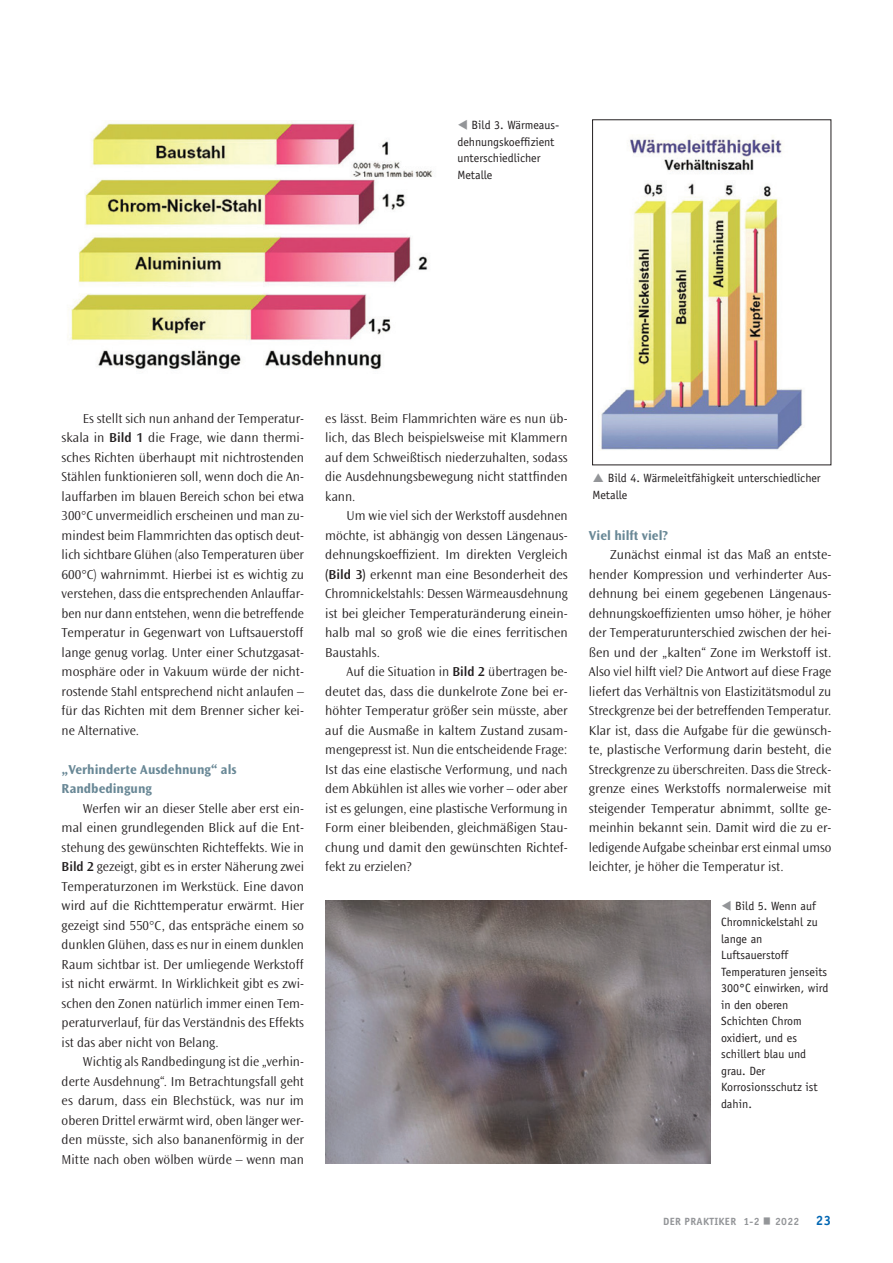
<style>
.page{position:relative;width:893px;height:1263px;background:#fff}
.page>*{position:absolute;margin:0;border:0;box-sizing:border-box;transform-origin:0 0}
.t1{font:700 69.3px "Ocean Sans Std";color:#939598;scale:.39 1}
.t2{font:300 13.5px/19.5px "Ocean Sans Std";color:#231f20;text-align:justify}
.t3{font:700 13.5px/19.5px "Ocean Sans Std";color:#698896}
.t4{font:700 13.5px "Officina Sans";color:#0166b3}
.t5{font:12px/16.5px "Officina Sans Std";color:#231f20}
.t6{font:700 10.5px "Officina Sans";letter-spacing:.03em;color:#939598}
.s1{color:#939598}
.s2{font-weight:600}
</style>
<div class="page">
<img style="left:67px;top:121px;width:366px;height:249px">
<img style="left:599px;top:139px;width:204px;height:311px">
<div style="left:592px;top:119px;width:239px;height:346px;border:1px solid #231f20"></div>
<img style="left:325px;top:901px;width:385px;height:263px">
<p class="t5" style="left:458px;top:117px;width:103px"><span class="s1">▼</span> Bild 3. Wärmeaus&shy;dehnungskoeffizient unterschiedlicher<br>Metalle</p>
<p class="t2" style="left:62px;top:409px;width:244px;text-indent:21px">Es stellt sich nun anhand der Temperatur&shy;skala in <span class="s2">Bild 1</span> die Frage, wie dann thermi&shy;sches Richten überhaupt mit nichtrostenden Stählen funktionieren soll, wenn doch die An&shy;lauffarben im blauen Bereich schon bei etwa 300°C unvermeidlich erscheinen und man zu&shy;mindest beim Flammrichten das optisch deut&shy;lich sichtbare Glühen (also Temperaturen über 600°C) wahrnimmt. Hierbei ist es wichtig zu verstehen, dass die entsprechenden Anlauffar&shy;ben nur dann entstehen, wenn die betreffende Temperatur in Gegenwart von Luftsauerstoff lange genug vorlag. Unter einer Schutzgasat&shy;mosphäre oder in Vakuum würde der nicht&shy;rostende Stahl entsprechend nicht anlaufen – für das Richten mit dem Brenner sicher kei&shy;ne Alternative.</p>
<p class="t3" style="left:62px;top:759px;width:176px">„Verhinderte Ausdehnung“ als<br>Randbedingung</p>
<p class="t2" style="left:62px;top:799px;width:244px;text-indent:21px">Werfen wir an dieser Stelle aber erst ein&shy;mal einen grundlegenden Blick auf die Ent&shy;stehung des gewünschten Richteffekts. Wie in <span class="s2">Bild 2</span> gezeigt, gibt es in erster Näherung zwei Temperaturzonen im Werkstück. Eine davon wird auf die Richttemperatur erwärmt. Hier gezeigt sind 550°C, das entspräche einem so dunklen Glühen, dass es nur in einem dunklen Raum sichtbar ist. Der umliegende Werkstoff ist nicht erwärmt. In Wirklichkeit gibt es zwi&shy;schen den Zonen natürlich immer einen Tem&shy;peraturverlauf, für das Verständnis des Effekts ist das aber nicht von Belang.</p>
<p class="t2" style="left:62px;top:1052px;width:244px;text-indent:21px">Wichtig als Randbedingung ist die „verhin&shy;derte Ausdehnung“. Im Betrachtungsfall geht es darum, dass ein Blechstück, was nur im oberen Drittel erwärmt wird, oben länger wer&shy;den müsste, sich also bananenförmig in der Mitte nach oben wölben würde – wenn man</p>
<p class="t2" style="left:325px;top:409px;width:244px">es lässt. Beim Flammrichten wäre es nun üb&shy;lich, das Blech beispielsweise mit Klammern auf dem Schweißtisch niederzuhalten, sodass die Ausdehnungsbewegung nicht stattfinden kann.</p>
<p class="t2" style="left:325px;top:506px;width:244px;text-indent:21px">Um wie viel sich der Werkstoff ausdehnen möchte, ist abhängig von dessen Längenaus&shy;dehnungskoeffizient. Im direkten Vergleich <span class="s2">(Bild 3)</span> erkennt man eine Besonderheit des Chromnickelstahls: Dessen Wärmeausdehnung ist bei gleicher Temperaturänderung einein&shy;halb mal so groß wie die eines ferritischen Baustahls.</p>
<p class="t2" style="left:325px;top:662px;width:244px;text-indent:21px">Auf die Situation in <span class="s2">Bild 2</span> übertragen be&shy;deutet das, dass die dunkelrote Zone bei er&shy;höhter Temperatur größer sein müsste, aber auf die Ausmaße in kaltem Zustand zusam&shy;mengepresst ist. Nun die entscheidende Frage:<br>Ist das eine elastische Verformung, und nach dem Abkühlen ist alles wie vorher – oder aber ist es gelungen, eine plastische Verformung in Form einer bleibenden, gleichmäßigen Stau&shy;chung und damit den gewünschten Richtef&shy;fekt zu erzielen?</p>
<p class="t5" style="left:593px;top:470px;width:230px;text-indent:15px">Bild 4. Wärmeleitfähigkeit unterschiedlicher<br>Metalle</p>
<p class="t3" style="left:589px;top:525px;width:81px">Viel hilft viel?</p>
<p class="t2" style="left:589px;top:545px;width:244px;text-indent:21px">Zunächst einmal ist das Maß an entste&shy;hender Kompression und verhinderter Aus&shy;dehnung bei einem gegebenen Längenaus&shy;dehnungskoeffizienten umso höher, je höher der Temperaturunterschied zwischen der hei&shy;ßen und der „kalten“ Zone im Werkstoff ist.<br>Also viel hilft viel? Die Antwort auf diese Frage liefert das Verhältnis von Elastizitätsmodul zu Streckgrenze bei der betreffenden Temperatur.<br>Klar ist, dass die Aufgabe für die gewünsch&shy;te, plastische Verformung darin besteht, die Streckgrenze zu überschreiten. Dass die Streck&shy;grenze eines Werkstoffs normalerweise mit steigender Temperatur abnimmt, sollte ge&shy;meinhin bekannt sein. Damit wird die zu er&shy;ledigende Aufgabe scheinbar erst einmal umso leichter, je höher die Temperatur ist.</p>
<p class="t5" style="left:721px;top:897px;width:109px"><span class="s1">▼</span> Bild 5. Wenn auf<br>Chromnickelstahl zu lange an<br>Luftsauerstoff<br>Temperaturen jenseits<br>300°C einwirken, wird in den oberen<br>Schichten Chrom oxidiert, und es schillert blau und grau. Der<br>Korrosionsschutz ist dahin.</p>
<p class="t6" style="left:663px;top:1214px;width:98px">DER PRAKTIKER 1-2</p>
<p class="t4" style="left:816px;top:1212px;width:17px">23</p>
<h1 class="t1" style="left:763px;top:1177px;width:21px">-</h1>
<p class="t6" style="left:775px;top:1214px;width:26px">2022</p>
</div>
